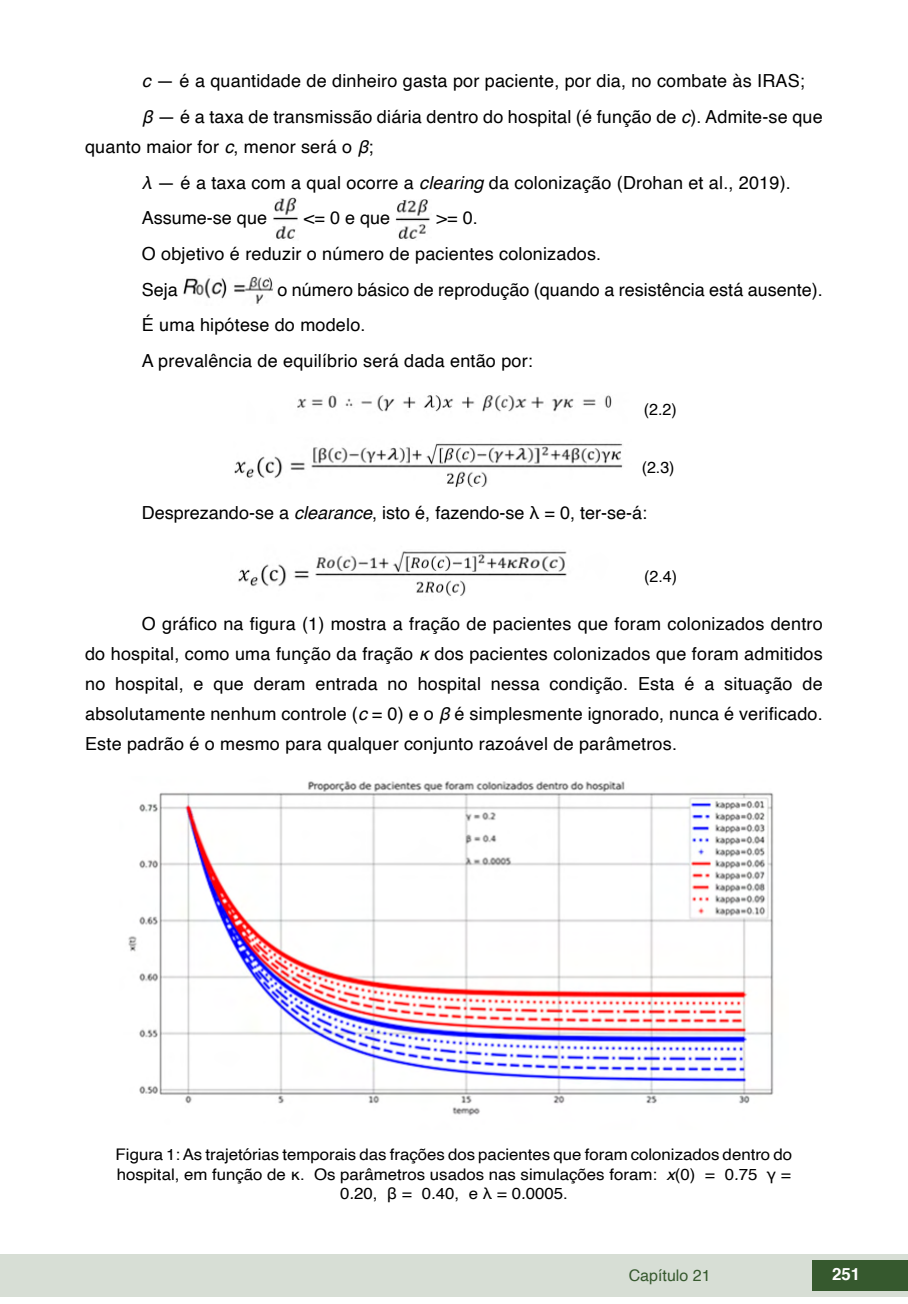
<style>
.page{position:relative;width:908px;height:1304px;background:#fff}
.page>*{position:absolute;margin:0;border:0;box-sizing:border-box;transform-origin:0 0}
.txt{font:18px/30px "Helvetica";letter-spacing:.01em;color:#000}
.t1{font:700 16.8px "Helvetica";color:#fff}
.imagens_graf_tab{font:16px/19.2px "Helvetica";color:#000;text-align:center;scale:1.05 1}
.imagens_graf_tab-2{font:16px "Helvetica";color:#000}
.t2{font:16px "Helvetica";color:#36592e}
.s1{font-style:italic}
</style>
<div class="page">
<div style="left:0;top:1254px;width:906px;height:43px;background:#d7ded5"></div>
<div style="left:812px;top:1261px;width:95px;height:30px;background:#36592e"></div>
<img style="left:273px;top:198px;width:25px;height:41px">
<img style="left:395px;top:200px;width:35px;height:39px">
<img style="left:183px;top:276px;width:90px;height:28px">
<img style="left:297px;top:395px;width:315px;height:17px">
<img style="left:234px;top:443px;width:389px;height:45px">
<img style="left:238px;top:551px;width:329px;height:45px">
<img style="left:128px;top:781px;width:646px;height:335px">
<p class="txt" style="left:142px;top:66px;width:664px"><span class="s1">c</span> — é a quantidade de dinheiro gasta por paciente, por dia, no combate às IRAS;</p>
<p class="txt" style="left:85px;top:102px;width:739px;text-indent:57px"><span class="s1">β</span> — é a taxa de transmissão diária dentro do hospital (é função de <span class="s1">c</span>). Admite-se que quanto maior for <span class="s1">c</span>, menor será o <span class="s1">β</span>;</p>
<p class="txt" style="left:142px;top:168px;width:650px"><span class="s1">λ</span> — é a taxa com a qual ocorre a <span class="s1">clearing</span> da colonização (Drohan et al., 2019).</p>
<p class="txt" style="left:142px;top:203px;width:127px">Assume-se que</p>
<p class="txt" style="left:304px;top:203px;width:88px">&lt;= 0 e que</p>
<p class="txt" style="left:436px;top:203px;width:43px">&gt;= 0.</p>
<p class="txt" style="left:142px;top:239px;width:460px">O objetivo é reduzir o número de pacientes colonizados.</p>
<p class="txt" style="left:142px;top:275px;width:38px">Seja</p>
<p class="txt" style="left:277px;top:275px;width:546px">o número básico de reprodução (quando a resistência está ausente).</p>
<p class="txt" style="left:142px;top:310px;width:225px">É uma hipótese do modelo.</p>
<p class="txt" style="left:142px;top:346px;width:392px">A prevalência de equilíbrio será dada então por:</p>
<p class="imagens_graf_tab-2" style="left:643px;top:397px;width:34px">(2.2)</p>
<p class="imagens_graf_tab-2" style="left:641px;top:455px;width:34px">(2.3)</p>
<p class="txt" style="left:142px;top:498px;width:506px">Desprezando-se a <span class="s1">clearance</span>, isto é, fazendo-se λ = 0, ter-se-á:</p>
<p class="imagens_graf_tab-2" style="left:643px;top:564px;width:34px">(2.4)</p>
<p class="txt" style="left:85px;top:610px;width:738px;text-align:justify;text-indent:57px">O gráfico na figura (1) mostra a fração de pacientes que foram colonizados dentro do hospital, como uma função da fração <span class="s1">κ</span> dos pacientes colonizados que foram admitidos no hospital, e que deram entrada no hospital nessa condição. Esta é a situação de absolutamente nenhum controle (<span class="s1">c</span> = 0) e o <span class="s1">β</span> é simplesmente ignorado, nunca é verificado.<br>Este padrão é o mesmo para qualquer conjunto razoável de parâmetros.</p>
<p class="imagens_graf_tab" style="left:116px;top:1146px;width:645px">Figura 1: As trajetórias temporais das frações dos pacientes que foram colonizados dentro do hospital, em função de κ. Os parâmetros usados nas simulações foram: <span class="s1">x</span>(0) = 0<span class="s1">.</span>75 γ =<br>0<span class="s1">.</span>20, β = 0<span class="s1">.</span>40, e λ = 0<span class="s1">.</span>0005.</p>
<p class="t2" style="left:628px;top:1263px;width:83px">Capítulo 21</p>
<p class="t1" style="left:831px;top:1261px;width:30px">251</p>
</div>
